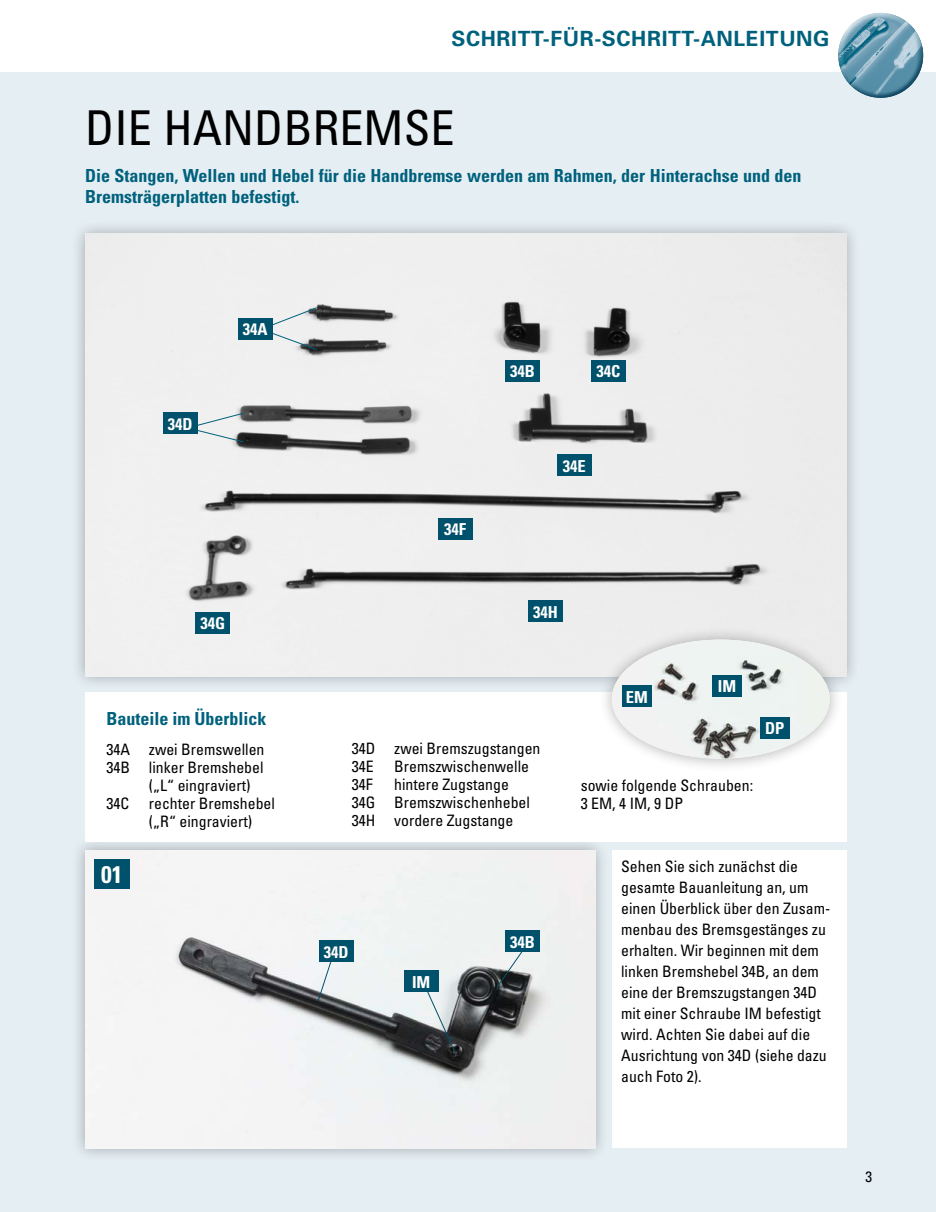
<style>
.page{position:relative;width:936px;height:1212px;background:#fff}
.page>*{position:absolute;margin:0;border:0;box-sizing:border-box;transform-origin:0 0}
.t1{font:condensed 48px "Univers";color:#000}
.t2{font:700 condensed 24px "Univers";color:#fff}
.t3{font:700 21px "Univers";letter-spacing:.03em;color:#00617d}
.t4{font:700 condensed 18px/21px "Univers";color:#00617d}
.t5{font:700 condensed 16.5px "Univers";color:#fff}
.t6{font:condensed 15.75px/21px "Univers";color:#000}
.t7{font:condensed 15px "Univers";color:#000}
</style>
<div class="page">
<div style="left:0;top:72px;width:935px;height:1140px;background:#e5eef3"></div>
<div style="left:71px;top:837px;width:538px;height:325px;background:#000;opacity:.3"></div>
<img style="left:85px;top:850px;width:510px;height:298px">
<div style="left:71px;top:220px;width:789px;height:470px;background:#000;opacity:.3"></div>
<img style="left:85px;top:234px;width:761px;height:442px">
<div style="left:85px;top:692px;width:761px;height:150px;background:#fff"></div>
<div style="left:612px;top:850px;width:234px;height:298px;background:#fff"></div>
<div style="left:831px;top:6px;width:91px;height:72px;background:#fff;opacity:.75"></div>
<div style="left:837px;top:26px;width:92px;height:73px;background:#00617d;opacity:.75"></div>
<div style="left:94px;top:859px;width:35px;height:30px;background:#00516b"></div>
<svg style="left:496px;top:936px;width:37px;height:52px"></svg>
<svg style="left:317px;top:945px;width:19px;height:57px"></svg>
<svg style="left:420px;top:976px;width:36px;height:78px"></svg>
<div style="left:505px;top:931px;width:34px;height:21px;background:#00516b"></div>
<div style="left:319px;top:941px;width:34px;height:21px;background:#00516b"></div>
<div style="left:404px;top:971px;width:34px;height:21px;background:#00516b"></div>
<div style="left:528px;top:601px;width:34px;height:21px;background:#00516b"></div>
<div style="left:557px;top:455px;width:34px;height:21px;background:#00516b"></div>
<div style="left:438px;top:518px;width:34px;height:21px;background:#00516b"></div>
<div style="left:196px;top:612px;width:34px;height:21px;background:#00516b"></div>
<svg style="left:261px;top:307px;width:56px;height:43px"></svg>
<svg style="left:188px;top:412px;width:56px;height:31px"></svg>
<div style="left:238px;top:318px;width:34px;height:21px;background:#00516b"></div>
<div style="left:163px;top:413px;width:34px;height:21px;background:#00516b"></div>
<div style="left:591px;top:360px;width:34px;height:21px;background:#00516b"></div>
<div style="left:505px;top:360px;width:34px;height:21px;background:#00516b"></div>
<div style="left:598px;top:626px;width:245px;height:147px;background:#000;opacity:.3"></div>
<img style="left:611px;top:639px;width:218px;height:120px">
<div style="left:622px;top:686px;width:29px;height:21px;background:#00516b"></div>
<div style="left:712px;top:675px;width:30px;height:21px;background:#00516b"></div>
<div style="left:759px;top:717px;width:30px;height:21px;background:#00516b"></div>
<h3 class="t3" style="left:451px;top:26px;width:379px">SCHRITT-FÜR-SCHRITT-ANLEITUNG</h3>
<h1 class="t1" style="left:85px;top:97px;width:371px">DIE HANDBREMSE</h1>
<p class="t4" style="left:85px;top:165px;width:718px">Die Stangen, Wellen und Hebel für die Handbremse werden am Rahmen, der Hinterachse und den<br>Bremsträgerplatten befestigt.</p>
<p class="t5" style="left:168px;top:414px;width:26px">34D</p>
<p class="t5" style="left:243px;top:319px;width:26px">34A</p>
<p class="t5" style="left:200px;top:613px;width:26px">34G</p>
<p class="t4" style="left:106px;top:707px;width:162px">Bauteile im Überblick</p>
<p class="t6" style="left:106px;top:738px;width:159px">34A zwei Bremswellen</p>
<p class="t6" style="left:106px;top:756px;width:159px">34B linker Bremshebel</p>
<p class="t6" style="left:149px;top:774px;width:103px">(„L“ eingraviert)</p>
<p class="t6" style="left:106px;top:792px;width:24px">34C</p>
<p class="t6" style="left:149px;top:794px;width:127px;line-height:18px">rechter Bremshebel („R“ eingraviert)</p>
<h2 class="t2" style="left:101px;top:860px;width:23px">01</h2>
<p class="t5" style="left:510px;top:361px;width:26px">34B</p>
<p class="t5" style="left:596px;top:361px;width:25px">34C</p>
<p class="t5" style="left:444px;top:519px;width:23px">34F</p>
<p class="t5" style="left:563px;top:456px;width:24px">34E</p>
<p class="t5" style="left:533px;top:602px;width:26px">34H</p>
<p class="t6" style="left:351px;top:739px;width:190px;line-height:18px">34D zwei Bremszugstangen<br>34E</p>
<p class="t6" style="left:394px;top:756px;width:136px">Bremszwischenwelle</p>
<p class="t5" style="left:626px;top:687px;width:23px">EM</p>
<p class="t5" style="left:717px;top:676px;width:20px">IM</p>
<p class="t5" style="left:765px;top:718px;width:21px">DP</p>
<p class="t6" style="left:351px;top:774px;width:22px">34F</p>
<p class="t6" style="left:351px;top:775px;width:180px;line-height:18px;text-indent:43px">hintere Zugstange<br>34G Bremszwischenhebel<br>34H vordere Zugstange</p>
<p class="t6" style="left:580px;top:776px;width:174px;line-height:18px">sowie folgende Schrauben:<br>3 EM, 4 IM, 9 DP</p>
<p class="t6" style="left:621px;top:855px;width:211px">Sehen Sie sich zunächst die gesamte Bauanleitung an, um einen Überblick über den Zusam&shy;menbau des Bremsgestänges zu erhalten. Wir beginnen mit dem linken Bremshebel 34B, an dem eine der Bremszugstangen 34D mit einer Schraube IM befestigt wird. Achten Sie dabei auf die<br>Ausrichtung von 34D (siehe dazu auch Foto 2).</p>
<p class="t5" style="left:510px;top:932px;width:26px">34B</p>
<p class="t5" style="left:324px;top:942px;width:26px">34D</p>
<p class="t5" style="left:412px;top:972px;width:20px">IM</p>
<p class="t7" style="left:865px;top:1167px;width:8px">3</p>
</div>
